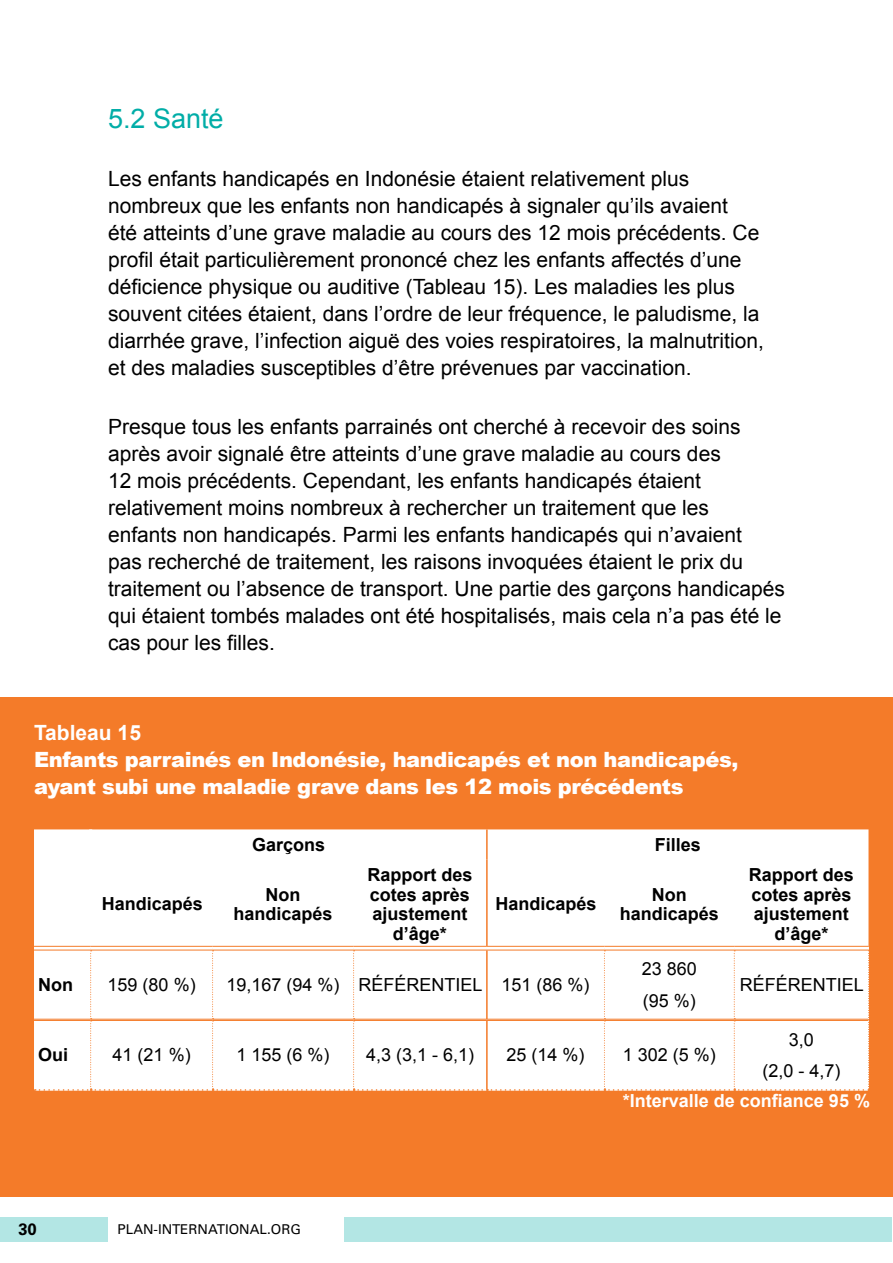
<style>
.page{position:relative;width:893px;height:1263px;background:#fff}
.page>*{position:absolute;margin:0;border:0;box-sizing:border-box;transform-origin:0 0}
.t1{font:27px "Arial";color:#00ada7}
.t2{font:21px/27px "Arial";color:#000}
.t3{font:900 21px/27px "Arial";letter-spacing:-.02em;color:#fff}
.t4{font:700 21px "Arial";color:#fff}
.t5{font:700 18px/19.5px "Arial";color:#000;text-align:center}
.t6{font:18px/31.5px "Arial";color:#000}
.t7{font:700 18px "Arial";color:#fff}
.t8{font:700 16.5px "Univers LT Std";color:#000}
.t9{font:13.5px "Univers LT Std";color:#000}
</style>
<div class="page">
<div style="left:344px;top:1217px;width:548px;height:25px;background:#b3e6e4"></div>
<div style="left:0;top:1217px;width:108px;height:25px;background:#b3e6e4"></div>
<div style="left:0;top:697px;width:892px;height:499px;background:#f47b29"></div>
<div style="left:34px;top:829px;width:834px;height:117px;background:#fff"></div>
<svg style="left:34px;top:947px;width:57px;height:3px"></svg>
<svg style="left:91px;top:947px;width:122px;height:3px"></svg>
<svg style="left:213px;top:947px;width:141px;height:3px"></svg>
<svg style="left:354px;top:947px;width:133px;height:3px"></svg>
<svg style="left:487px;top:947px;width:117px;height:3px"></svg>
<svg style="left:604px;top:947px;width:130px;height:3px"></svg>
<svg style="left:734px;top:947px;width:135px;height:3px"></svg>
<hr style="left:89px;top:829px;width:3px;height:30px;background:#fff">
<hr style="left:89px;top:859px;width:3px;height:87px;background:#fff">
<div style="left:35px;top:951px;width:834px;height:140px;background:#fff"></div>
<hr style="left:486px;top:829px;width:2px;height:30px;background:#f47b29">
<hr style="left:486px;top:859px;width:2px;height:87px;background:#f47b29">
<hr style="left:486px;top:950px;width:2px;height:69px;background:#f47b29">
<hr style="left:486px;top:1020px;width:2px;height:69px;background:#f47b29">
<hr style="left:34px;top:1019px;width:57px;height:1px;background:#f47b29">
<hr style="left:34px;top:1020px;width:57px;height:1px;background:#f47b29">
<hr style="left:91px;top:1019px;width:122px;height:1px;background:#f47b29">
<hr style="left:91px;top:1020px;width:122px;height:1px;background:#f47b29">
<hr style="left:213px;top:1019px;width:141px;height:1px;background:#f47b29">
<hr style="left:213px;top:1020px;width:141px;height:1px;background:#f47b29">
<hr style="left:354px;top:1019px;width:133px;height:1px;background:#f47b29">
<hr style="left:354px;top:1020px;width:133px;height:1px;background:#f47b29">
<hr style="left:487px;top:1019px;width:117px;height:1px;background:#f47b29">
<hr style="left:487px;top:1020px;width:117px;height:1px;background:#f47b29">
<hr style="left:604px;top:1019px;width:130px;height:1px;background:#f47b29">
<hr style="left:604px;top:1020px;width:130px;height:1px;background:#f47b29">
<hr style="left:734px;top:1019px;width:134px;height:1px;background:#f47b29">
<hr style="left:734px;top:1020px;width:134px;height:1px;background:#f47b29">
<p class="t1" style="left:108px;top:100px;width:117px">5.2 Santé</p>
<p class="t2" style="left:108px;top:166px;width:657px">Les enfants handicapés en Indonésie étaient relativement plus nombreux que les enfants non handicapés à signaler qu’ils avaient<br>été atteints d’une grave maladie au cours des 12 mois précédents. Ce profil était particulièrement prononcé chez les enfants affectés d’une déficience physique ou auditive (Tableau 15). Les maladies les plus souvent citées étaient, dans l’ordre de leur fréquence, le paludisme, la diarrhée grave, l’infection aiguë des voies respiratoires, la malnutrition, et des maladies susceptibles d’être prévenues par vaccination.</p>
<p class="t2" style="left:108px;top:413px;width:678px">Presque tous les enfants parrainés ont cherché à recevoir des soins après avoir signalé être atteints d’une grave maladie au cours des<br>12 mois précédents. Cependant, les enfants handicapés étaient relativement moins nombreux à rechercher un traitement que les<br>enfants non handicapés. Parmi les enfants handicapés qui n’avaient<br>pas recherché de traitement, les raisons invoquées étaient le prix du traitement ou l’absence de transport. Une partie des garçons handicapés qui étaient tombés malades ont été hospitalisés, mais cela n’a pas été le cas pour les filles.</p>
<p class="t4" style="left:34px;top:719px;width:108px">Tableau 15</p>
<p class="t3" style="left:34px;top:746px;width:706px">Enfants parrainés en Indonésie, handicapés et non handicapés, ayant subi une maladie grave dans les 12 mois précédents</p>
<p class="t5" style="left:252px;top:835px;width:75px">Garçons</p>
<p class="t5" style="left:655px;top:835px;width:48px">Filles</p>
<p class="t5" style="left:102px;top:895px;width:103px">Handicapés</p>
<p class="t5" style="left:234px;top:885px;width:101px">Non handicapés</p>
<p class="t5" style="left:367px;top:866px;width:107px">Rapport des cotes après ajustement d’âge*</p>
<p class="t5" style="left:495px;top:895px;width:103px">Handicapés</p>
<p class="t5" style="left:620px;top:885px;width:101px">Non handicapés</p>
<p class="t5" style="left:749px;top:865px;width:107px">Rapport des cotes après ajustement d’âge*</p>
<p class="t5" style="left:38px;top:976px;width:36px">Non</p>
<p class="t6" style="left:108px;top:969px;width:90px">159 (80 %)</p>
<p class="t6" style="left:227px;top:969px;width:365px">19,167 (94 %) RÉFÉRENTIEL 151 (86 %)</p>
<p class="t6" style="left:642px;top:953px;width:57px">23 860 (95 %)</p>
<p class="t6" style="left:740px;top:969px;width:126px">RÉFÉRENTIEL</p>
<p class="t6" style="left:762px;top:1024px;width:80px;text-align:center">3,0<br>(2,0 - 4,7)</p>
<p class="t7" style="left:623px;top:1089px;width:249px">*Intervalle de confiance 95 %</p>
<p class="t5" style="left:38px;top:1046px;width:32px">Oui</p>
<p class="t6" style="left:113px;top:1039px;width:80px">41 (21 %)</p>
<p class="t6" style="left:237px;top:1039px;width:95px">1 155 (6 %)</p>
<p class="t6" style="left:366px;top:1039px;width:110px">4,3 (3,1 - 6,1)</p>
<p class="t6" style="left:507px;top:1039px;width:80px">25 (14 %)</p>
<p class="t6" style="left:623px;top:1039px;width:95px">1 302 (5 %)</p>
<p class="t8" style="left:18px;top:1220px;width:20px">30</p>
<p class="t9" style="left:118px;top:1221px;width:185px">PLAN-INTERNATIONAL.ORG</p>
</div>
